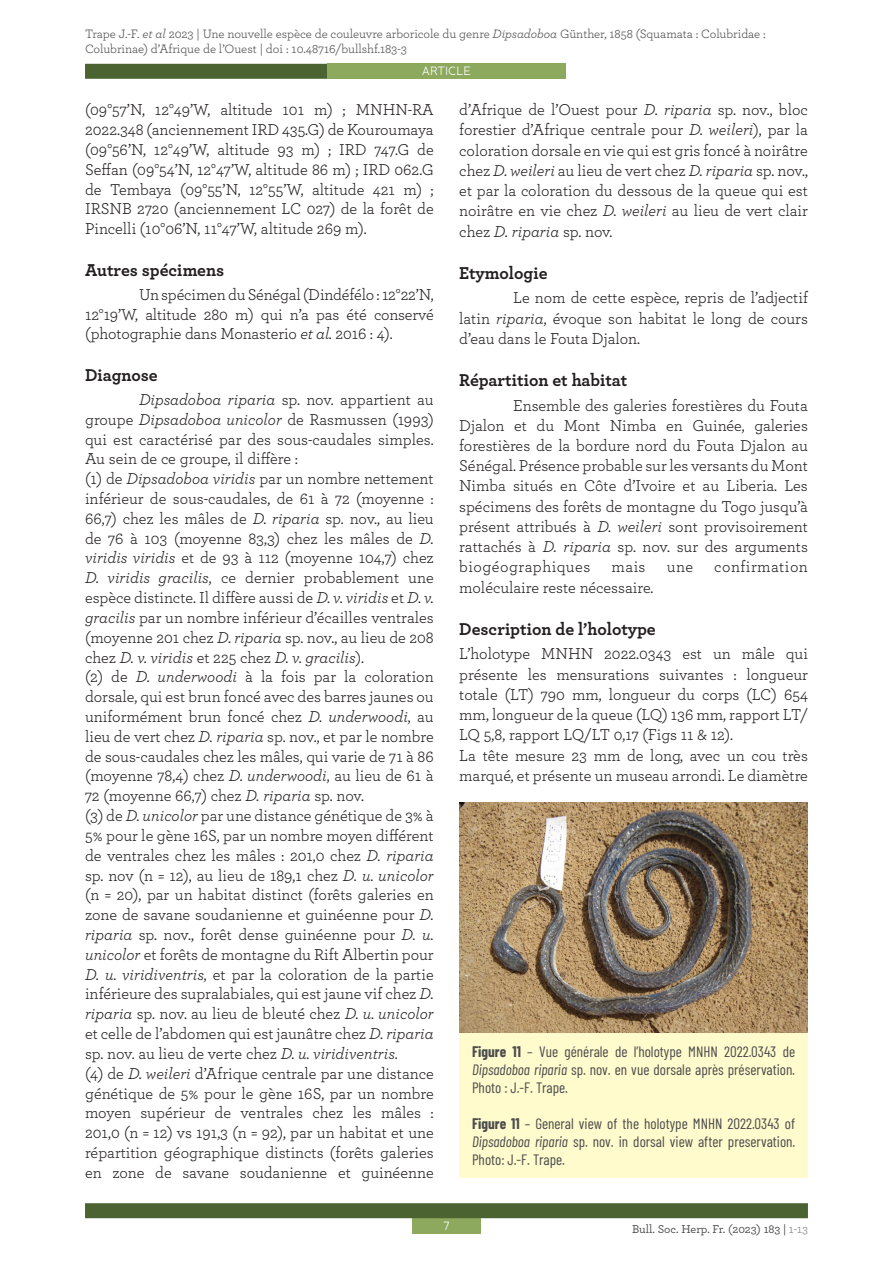
<style>
.page{position:relative;width:893px;height:1263px;background:#fff}
.page>*{position:absolute;margin:0;border:0;box-sizing:border-box;transform-origin:0 0}
.t1{font:700 18px "Archer";color:#231f20}
.t2{font:16.5px/19.8px "Archer";color:#231f20;text-align:justify}
.t3{font:16.5px "Archer";letter-spacing:.03em;color:#231f20}
.t4{font:15px/18px "Barlow Condensed";color:#4b4c4d;text-align:justify}
.t5{font:12.75px/15px "Archer";letter-spacing:-.005em;color:#4b4c4d}
.t6{font:500 12px "Archer";color:#4b4c4d}
.t7{font:12px "Banda";letter-spacing:-.015em;color:#fff}
.s1{font-style:italic}
.s2{font-weight:700}
.s3{color:#939598}
</style>
<div class="page">
<div style="left:412px;top:1218px;width:68px;height:15px;background:#8da95e"></div>
<div style="left:85px;top:1203px;width:723px;height:15px;background:#4a6331"></div>
<div style="left:85px;top:64px;width:457px;height:15px;background:#4a6331"></div>
<div style="left:327px;top:64px;width:239px;height:15px;background:#8da95e"></div>
<img style="left:459px;top:802px;width:349px;height:232px">
<div style="left:459px;top:1034px;width:349px;height:144px;background:#fffbcc"></div>
<p class="t5" style="left:85px;top:26px;width:682px">Trape J.-F. <span class="s1">et al</span> 2023 | Une nouvelle espèce de couleuvre arboricole du genre <span class="s1">Dipsadoboa</span> Günther, 1858 (Squamata : Colubridae :<br>Colubrinae) d’Afrique de l’Ouest | doi : 10.48716/bullshf.183-3</p>
<p class="t7" style="left:422px;top:64px;width:51px">ARTICLE</p>
<p class="t2" style="left:85px;top:99px;width:350px">(09°57’N, 12°49’W, altitude 101 m) ; MNHN-RA 2022.348 (anciennement IRD 435.G) de Kouroumaya (09°56’N, 12°49’W, altitude 93 m) ; IRD 747.G de Seffan (09°54’N, 12°47’W, altitude 86 m) ; IRD 062.G de Tembaya (09°55’N, 12°55’W, altitude 421 m) ; IRSNB 2720 (anciennement LC 027) de la forêt de Pincelli (10°06’N, 11°47’W, altitude 269 m).</p>
<p class="t1" style="left:85px;top:255px;width:141px">Autres spécimens</p>
<p class="t2" style="left:85px;top:284px;width:350px;text-indent:54px">Un spécimen du Sénégal (Dindéfélo : 12°22’N, 12°19’W, altitude 280 m) qui n’a pas été conservé (photographie dans Monasterio <span class="s1">et al.</span> 2016 : 4).</p>
<p class="t1" style="left:85px;top:361px;width:74px">Diagnose</p>
<p class="t2" style="left:85px;top:389px;width:350px;text-align:left;text-indent:54px"><span class="s1">Dipsadoboa riparia</span> sp. nov. appartient au groupe <span class="s1">Dipsadoboa unicolor</span> de Rasmussen (1993) qui est caractérisé par des sous-caudales simples.<br>Au sein de ce groupe, il diffère :<br>(1) de <span class="s1">Dipsadoboa viridis</span> par un nombre nettement inférieur de sous-caudales, de 61 à 72 (moyenne :<br>66,7) chez les mâles de <span class="s1">D. riparia</span> sp. nov., au lieu de 76 à 103 (moyenne 83,3) chez les mâles de <span class="s1">D. viridis viridis</span> et de 93 à 112 (moyenne 104,7) chez <span class="s1">D. viridis gracilis</span>, ce dernier probablement une espèce distincte. Il diffère aussi de <span class="s1">D. v. viridis</span> et <span class="s1">D. v. gracilis</span> par un nombre inférieur d’écailles ventrales (moyenne 201 chez <span class="s1">D. riparia</span> sp. nov., au lieu de 208 chez <span class="s1">D. v. viridis</span> et 225 chez <span class="s1">D. v. gracilis</span>).<br>(2) de <span class="s1">D. underwoodi</span> à la fois par la coloration dorsale, qui est brun foncé avec des barres jaunes ou uniformément brun foncé chez <span class="s1">D. underwoodi</span>, au lieu de vert chez <span class="s1">D. riparia</span> sp. nov., et par le nombre de sous-caudales chez les mâles, qui varie de 71 à 86 (moyenne 78,4) chez <span class="s1">D. underwoodi</span>, au lieu de 61 à 72 (moyenne 66,7) chez <span class="s1">D. riparia</span> sp. nov.<br>(3) de <span class="s1">D. unicolor</span> par une distance génétique de 3% à 5% pour le gène 16S, par un nombre moyen différent de ventrales chez les mâles : 201,0 chez <span class="s1">D. riparia </span>sp. nov (n = 12), au lieu de 189,1 chez <span class="s1">D. u. unicolor </span>(n = 20), par un habitat distinct (forêts galeries en zone de savane soudanienne et guinéenne pour <span class="s1">D. riparia</span> sp. nov., forêt dense guinéenne pour <span class="s1">D. u. unicolor</span> et forêts de montagne du Rift Albertin pour <span class="s1">D. u. viridiventris</span>, et par la coloration de la partie inférieure des supralabiales, qui est jaune vif chez <span class="s1">D. riparia</span> sp. nov. au lieu de bleuté chez <span class="s1">D. u. unicolor </span>et celle de l’abdomen qui est jaunâtre chez <span class="s1">D. riparia </span>sp. nov. au lieu de verte chez <span class="s1">D. u. viridiventris</span>.<br>(4) de <span class="s1">D. weileri</span> d’Afrique centrale par une distance génétique de 5% pour le gène 16S, par un nombre moyen supérieur de ventrales chez les mâles :<br>201,0 (n = 12) vs 191,3 (n = 92), par un habitat et une répartition géographique distincts (forêts galeries en zone de savane soudanienne et guinéenne</p>
<p class="t2" style="left:459px;top:99px;width:350px;line-height:20.2px">d’Afrique de l’Ouest pour <span class="s1">D. riparia</span> sp. nov., bloc forestier d’Afrique centrale pour <span class="s1">D. weileri</span>), par la coloration dorsale en vie qui est gris foncé à noirâtre chez <span class="s1">D. weileri</span> au lieu de vert chez <span class="s1">D. riparia</span> sp. nov., et par la coloration du dessous de la queue qui est noirâtre en vie chez <span class="s1">D. weileri</span> au lieu de vert clair chez <span class="s1">D. riparia</span> sp. nov.</p>
<p class="t1" style="left:459px;top:259px;width:90px">Etymologie</p>
<p class="t2" style="left:459px;top:287px;width:350px;line-height:20.2px;text-indent:54px">Le nom de cette espèce, repris de l’adjectif latin <span class="s1">riparia</span>, évoque son habitat le long de cours d’eau dans le Fouta Djalon.</p>
<p class="t1" style="left:459px;top:366px;width:170px">Répartition et habitat</p>
<p class="t2" style="left:459px;top:394px;width:350px;line-height:20.2px;text-indent:54px">Ensemble des galeries forestières du Fouta Djalon et du Mont Nimba en Guinée, galeries forestières de la bordure nord du Fouta Djalon au Sénégal. Présence probable sur les versants du Mont Nimba situés en Côte d’Ivoire et au Liberia. Les spécimens des forêts de montagne du Togo jusqu’à présent attribués à <span class="s1">D. weileri</span> sont provisoirement rattachés à <span class="s1">D. riparia</span> sp. nov. sur des arguments biogéographiques</p>
<p class="t2" style="left:612px;top:556px;width:35px">mais</p>
<p class="t2" style="left:667px;top:556px;width:28px">une</p>
<p class="t3" style="left:714px;top:555px;width:95px">confirmation</p>
<p class="t2" style="left:459px;top:576px;width:196px">moléculaire reste nécessaire.</p>
<p class="t1" style="left:459px;top:615px;width:198px">Description de l’holotype</p>
<p class="t2" style="left:459px;top:643px;width:350px;line-height:20.2px;text-align:left">L’holotype MNHN 2022.0343 est un mâle qui présente les mensurations suivantes : longueur totale (LT) 790 mm, longueur du corps (LC) 654 mm, longueur de la queue (LQ) 136 mm, rapport LT/ LQ 5,8, rapport LQ/LT 0,17 (Figs 11 &amp; 12).<br>La tête mesure 23 mm de long, avec un cou très marqué, et présente un museau arrondi. Le diamètre</p>
<p class="t4" style="left:472px;top:1042px;width:325px"><span class="s2">Figure 11</span> – Vue générale de l’holotype MNHN 2022.0343 de <span class="s1">Dipsadoboa riparia</span> sp. nov. en vue dorsale après préservation.<br>Photo : J.-F. Trape.</p>
<p class="t4" style="left:472px;top:1114px;width:325px"><span class="s2">Figure 11</span> – General view of the holotype MNHN 2022.0343 of <span class="s1">Dipsadoboa riparia</span> sp. nov. in dorsal view after preservation.<br>Photo: J.-F. Trape.</p>
<p class="t7" style="left:443px;top:1218px;width:8px">7</p>
<p class="t6" style="left:632px;top:1220px;width:177px">Bull. Soc. Herp. Fr. (2023) 183 | <span class="s3">1-13</span></p>
</div>
